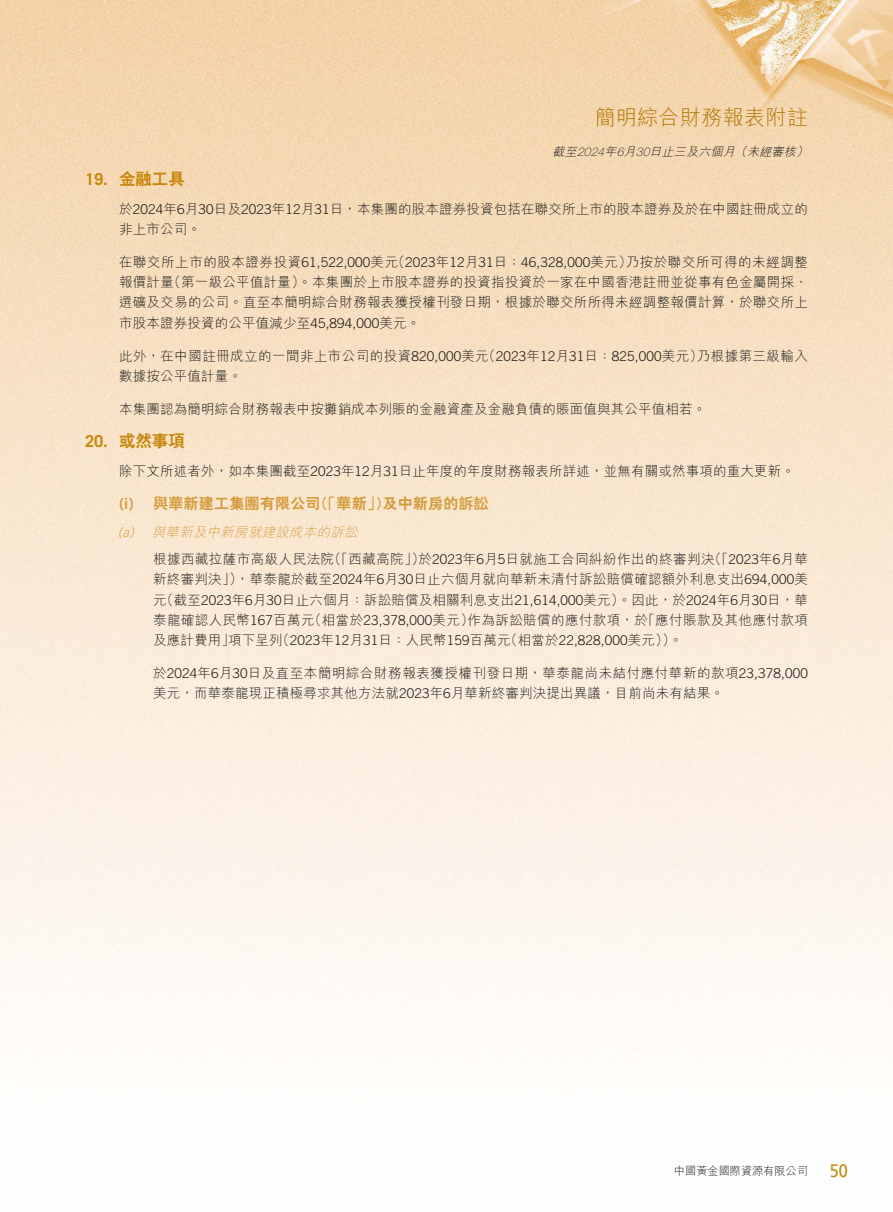
<style>
.page{position:relative;width:893px;height:1212px;background:#fff}
.page>*{position:absolute;margin:0;border:0;box-sizing:border-box;transform-origin:0 0}
.t1{font:300 21px "M Hei HK";letter-spacing:.015em;color:#b17500}
.t2{font:18px "Frutiger LT Pro";color:#c8870c;scale:.9 1}
.t3{font:800 16.5px "C Hei 2 HK";letter-spacing:-.005em;color:#c8870c}
.t4{font:700 16.5px "Trade Gothic LT Std";color:#c8870c}
.t5{font:800 15px "C Hei 2 HK";letter-spacing:.015em;color:#d59c3f}
.t6{font:700 15px "Trade Gothic LT Std";color:#d59c3f}
.t7{font:300 13.5px/20.2px "M Hei HK";letter-spacing:.02em;color:#1c1c1b}
.t8{font:300 13.5px/20.2px "M Hei HK";letter-spacing:.04em;color:#1c1c1b}
.t9{font:300 13.5px "Trade Gothic LT Std";letter-spacing:.01em;color:#1c1c1b}
.t10{font:italic 300 13.5px "M Hei HK";color:#d8a24b}
.t11{font:italic 300 13.5px "Trade Gothic LT Std";color:#d8a24b}
.t12{font:italic 300 12px "M Hei HK";color:#1c1c1b}
.t13{font:italic 100 12px "Helvetica Neue LT Pro";color:#1c1c1b}
.t14{font:300 11.25px "M Hei HK";letter-spacing:-.01em;color:#1c1c1b}
.s1{font-family:"Helvetica Neue LT Pro";font-weight:100}
.s2{font-family:"Trade Gothic LT Std"}
.s3{font-family:"M Hei HK"}
</style>
<div class="page">
<img style="left:0;top:0;width:893px;height:1053px">
<p class="t4" style="left:85px;top:169px;width:24px">19.</p>
<p class="t4" style="left:85px;top:431px;width:24px">20.</p>
<p class="t3" style="left:119px;top:168px;width:67px">金融工具</p>
<h1 class="t1" style="left:595px;top:103px;width:215px">簡明綜合財務報表附註</h1>
<p class="t12" style="left:796px;top:143px;width:17px">(</p>
<p class="t12" style="left:735px;top:143px;width:17px">（</p>
<p class="t12" style="left:747px;top:143px;width:54px">未經審核</p>
<p class="t12" style="left:649px;top:143px;width:90px">日止三及六個月</p>
<p class="t12" style="left:604px;top:143px;width:17px">年</p>
<p class="t12" style="left:553px;top:143px;width:29px">截至</p>
<p class="t12" style="left:617px;top:143px;width:24px">月<span class="s1">6</span></p>
<p class="t13" style="left:577px;top:145px;width:32px">2024</p>
<p class="t13" style="left:636px;top:145px;width:18px">30</p>
<p class="t7" style="left:119px;top:198px;width:690px">於<span class="s2">2024</span>年月<span class="s2">6 30</span>日及<span class="s2">2023</span>年<span class="s2">12</span>月<span class="s2">31</span>日，本集團的股本證券投資包括在聯交所上市的股本證券及於在中國註冊成立的非上市公司。</p>
<p class="t8" style="left:626px;top:251px;width:184px">乃按於聯交所可得的未經調整</p>
<p class="t7" style="left:167px;top:251px;width:642px;text-indent:-48px">在聯交所上市的股本證券投資<span class="s2">61,522,000</span>美元<br>（第一級公平值計量）。本集團於上市股本證券的投資指投資於一家在中國香港註冊並從事有色金屬開採、</p>
<p class="t9" style="left:392px;top:254px;width:242px"><span class="s3">（</span>2023<span class="s3">年</span>12<span class="s3">月</span>31<span class="s3">日：</span>46,328,000<span class="s3">美元）</span></p>
<p class="t7" style="left:119px;top:271px;width:690px">報價計量<br>選礦及交易的公司。直至本簡明綜合財務報表獲授權刊發日期，根據於聯交所所得未經調整報價計算，於聯交所上市股本證券投資的公平值減少至<span class="s2">45,894,000</span>美元。</p>
<p class="t7" style="left:697px;top:345px;width:113px">乃根據第三級輸入</p>
<p class="t7" style="left:119px;top:345px;width:371px">此外，在中國註冊成立的一間非上市公司的投資<span class="s2">820,000</span>美元數據按公平值計量。</p>
<p class="t7" style="left:119px;top:398px;width:589px">本集團認為簡明綜合財務報表中按攤銷成本列賬的金融資產及金融負債的賬面值與其公平值相若。</p>
<p class="t3" style="left:119px;top:430px;width:67px">或然事項</p>
<p class="t9" style="left:482px;top:348px;width:222px"><span class="s3">（</span>2023<span class="s3">年</span>12<span class="s3">月</span>31<span class="s3">日：</span>825,000<span class="s3">美元）</span></p>
<p class="t7" style="left:119px;top:460px;width:677px">除下文所述者外，如本集團截至<span class="s2">2023</span>年<span class="s2">12</span>月<span class="s2">31</span>日止年度的年度財務報表所詳述，並無有關或然事項的重大更新。</p>
<p class="t5" style="left:382px;top:493px;width:108px">及中新房的訴訟</p>
<p class="t5" style="left:153px;top:493px;width:169px">與華新建工集團有限公司</p>
<p class="t5" style="left:313px;top:493px;width:78px">（「華新」）</p>
<p class="t6" style="left:119px;top:494px;width:16px">i( )</p>
<p class="t11" style="left:118px;top:525px;width:17px">a(</p>
<p class="t11" style="left:130px;top:525px;width:10px">)</p>
<p class="t10" style="left:152px;top:523px;width:211px">與華新及中新房就建設成本的訴訟</p>
<p class="t7" style="left:236px;top:548px;width:573px;text-indent:-83px">根據西藏拉薩市高級人民法院<br>，華泰龍於截至<span class="s2">2024</span>年月<span class="s2">6 30</span>日止六個月就向華新未清付訴訟賠償確認額外利息支出<span class="s2">694,000</span>美</p>
<p class="t7" style="left:328px;top:548px;width:99px">（「西藏高院」）</p>
<p class="t7" style="left:708px;top:548px;width:101px">（「<span class="s2">2023</span>年<span class="s2">6</span>月華</p>
<p class="t7" style="left:419px;top:548px;width:297px">於<span class="s2">2023</span>年月<span class="s2">6 5</span>日就施工合同糾紛作出的終審判決</p>
<p class="t7" style="left:153px;top:569px;width:91px">新終審判決」）</p>
<p class="t7" style="left:153px;top:589px;width:656px">（元截至<span class="s2">2023</span>年月<span class="s2">6 30</span>日止六個月：訴訟賠償及相關利息支出<span class="s2">21,614,000</span>美元）。因此，於<span class="s2">2024</span>年月<span class="s2">6 30</span>日，華</p>
<p class="t7" style="left:468px;top:609px;width:342px">作為訴訟賠償的應付款項，「於應付賬款及其他應付款項</p>
<p class="t9" style="left:308px;top:612px;width:167px"><span class="s3">（相當於</span>23,378,000<span class="s3">美元）</span></p>
<p class="t7" style="left:153px;top:609px;width:163px">泰龍確認人民幣<span class="s2">167</span>百萬元</p>
<p class="t7" style="left:276px;top:629px;width:236px">（<span class="s2">2023</span>年<span class="s2">12</span>月<span class="s2">31</span>日：人民幣<span class="s2">159</span>百萬元</p>
<p class="t9" style="left:504px;top:632px;width:180px"><span class="s3">（相當於</span>22,828,000<span class="s3">美元 。((</span></p>
<p class="t7" style="left:153px;top:629px;width:83px">及應計費用」</p>
<p class="t8" style="left:153px;top:662px;width:656px">於<span class="s2">2024</span>年月<span class="s2">6 30</span>日及直至本簡明綜合財務報表獲授權刊發日期，華泰龍尚未結付應付華新的款項<span class="s2">23,378,000</span>美元，而華泰龍現正積極尋求其他方法就<span class="s2">2023</span>年<span class="s2">6</span>月華新終審判決提出異議，目前尚未有結果。</p>
<p class="t7" style="left:228px;top:629px;width:56px">項下呈列</p>
<p class="t14" style="left:674px;top:1162px;width:135px">中國黃金國際資源有限公司</p>
<h2 class="t2" style="left:830px;top:1160px;width:21px">50</h2>
</div>
